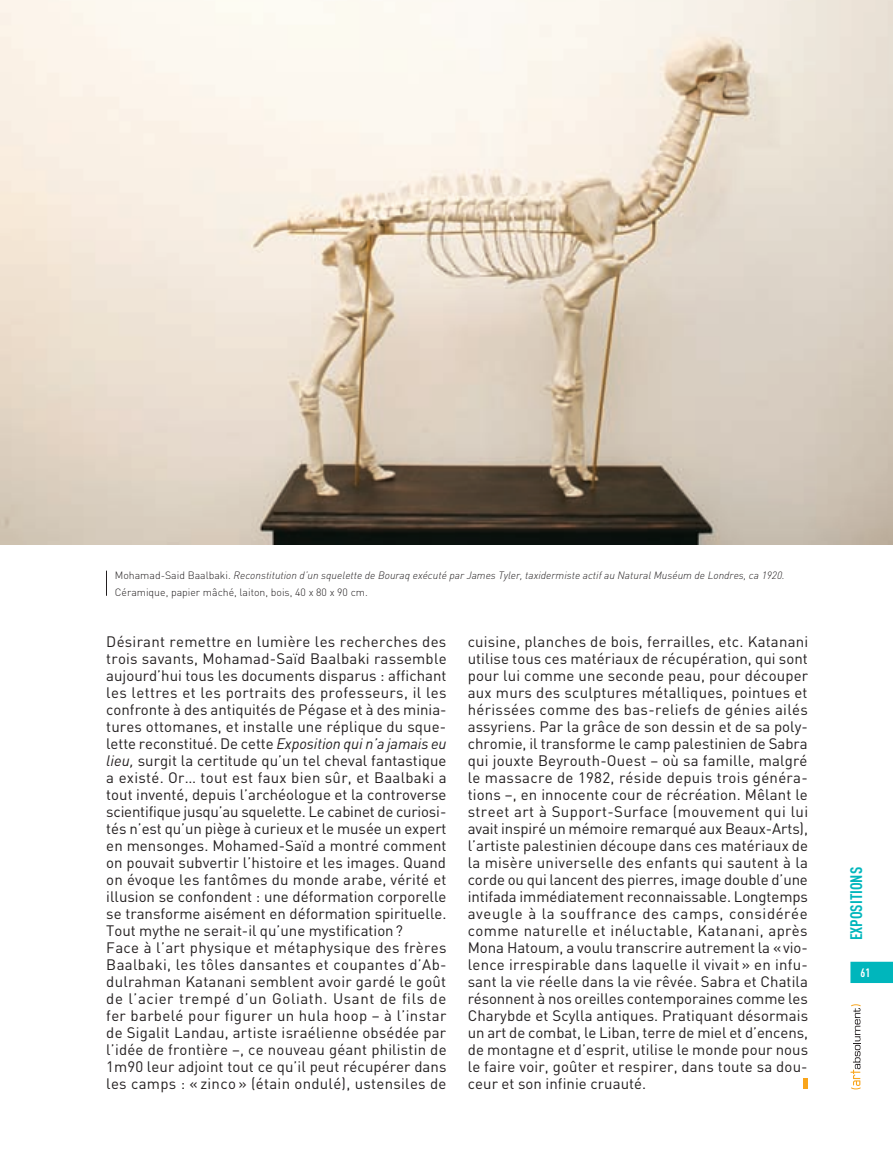
<style>
.page{position:relative;width:893px;height:1149px;background:#fff}
.page>*{position:absolute;margin:0;border:0;box-sizing:border-box;transform-origin:0 0}
.t1{font:700 16.5px "DIN Cond";color:#00b6bc}
.t2{font:15px/17px "DIN";letter-spacing:.01em;color:#231f20;text-align:justify}
.t3{font:700 12px "DIN Cond";color:#fff}
.t4{font:italic 300 10.5px/17px "DIN";color:#231f20}
.s1{font-style:normal}
.s2{font-style:italic}
</style>
<div class="page">
<div style="left:850px;top:961px;width:43px;height:21px;background:#00b6bc"></div>
<svg style="left:850px;top:1004px;width:11px;height:85px"></svg>
<div style="left:803px;top:1078px;width:5px;height:11px;background:#f9a51b"></div>
<img style="left:0;top:0;width:893px;height:544px">
<svg style="left:106px;top:570px;width:1px;height:25px"></svg>
<p class="t4" style="left:115px;top:566px;width:671px"><span class="s1">Mohamad-Said Baalbaki.</span> Reconstitution d’un squelette de Bouraq exécuté par James Tyler, taxidermiste actif au Natural Muséum de Londres, ca 1920.<br><span class="s1">Céramique, papier mâché, laiton, bois, 40 x 80 x 90 cm.</span></p>
<p class="t2" style="left:106px;top:632px;width:342px;text-align:left">Désirant remettre en lumière les recherches des trois savants, Mohamad-Saïd Baalbaki rassemble aujourd’hui tous les documents disparus : affichant les lettres et les portraits des professeurs, il les confronte à des antiquités de Pégase et à des minia&shy;tures ottomanes, et installe une réplique du sque&shy;lette reconstitué. De cette <span class="s2">Exposition qui n’a jamais eu lieu,</span> surgit la certitude qu’un tel cheval fantastique a existé. Or… tout est faux bien sûr, et Baalbaki a tout inventé, depuis l’archéologue et la controverse scientifique jusqu’au squelette. Le cabinet de curiosi&shy;tés n’est qu’un piège à curieux et le musée un expert en mensonges. Mohamed-Saïd a montré comment on pouvait subvertir l’histoire et les images. Quand on évoque les fantômes du monde arabe, vérité et illusion se confondent : une déformation corporelle se transforme aisément en déformation spirituelle.<br>Tout mythe ne serait-il qu’une mystification?<br>Face à l’art physique et métaphysique des frères Baalbaki, les tôles dansantes et coupantes d’Ab&shy;dulrahman Katanani semblent avoir gardé le goût de l’acier trempé d’un Goliath. Usant de fils de fer barbelé pour figurer un hula hoop – à l’instar de Sigalit Landau, artiste israélienne obsédée par l’idée de frontière –, ce nouveau géant philistin de 1m90 leur adjoint tout ce qu’il peut récupérer dans les camps : « zinco » (étain ondulé), ustensiles de</p>
<p class="t2" style="left:468px;top:632px;width:342px">cuisine, planches de bois, ferrailles, etc. Katanani utilise tous ces matériaux de récupération, qui sont pour lui comme une seconde peau, pour découper aux murs des sculptures métalliques, pointues et hérissées comme des bas-reliefs de génies ailés assyriens. Par la grâce de son dessin et de sa poly&shy;chromie, il transforme le camp palestinien de Sabra qui jouxte Beyrouth-Ouest – où sa famille, malgré le massacre de 1982, réside depuis trois généra&shy;tions –, en innocente cour de récréation. Mêlant le street art à Support-Surface (mouvement qui lui avait inspiré un mémoire remarqué aux Beaux-Arts), l’artiste palestinien découpe dans ces matériaux de la misère universelle des enfants qui sautent à la corde ou qui lancent des pierres, image double d’une intifada immédiatement reconnaissable. Longtemps aveugle à la souffrance des camps, considérée comme naturelle et inéluctable, Katanani, après Mona Hatoum, a voulu transcrire autrement la «vio&shy;lence irrespirable dans laquelle il vivait » en infu&shy;sant la vie réelle dans la vie rêvée. Sabra et Chatila résonnent à nos oreilles contemporaines comme les Charybde et Scylla antiques. Pratiquant désormais un art de combat, le Liban, terre de miel et d’encens, de montagne et d’esprit, utilise le monde pour nous le faire voir, goûter et respirer, dans toute sa dou&shy;ceur et son infinie cruauté.</p>
<p class="t1" style="left:846px;top:940px;width:75px;rotate:-90deg">Expositions</p>
<p class="t3" style="left:860px;top:964px;width:11px">61</p>
</div>
